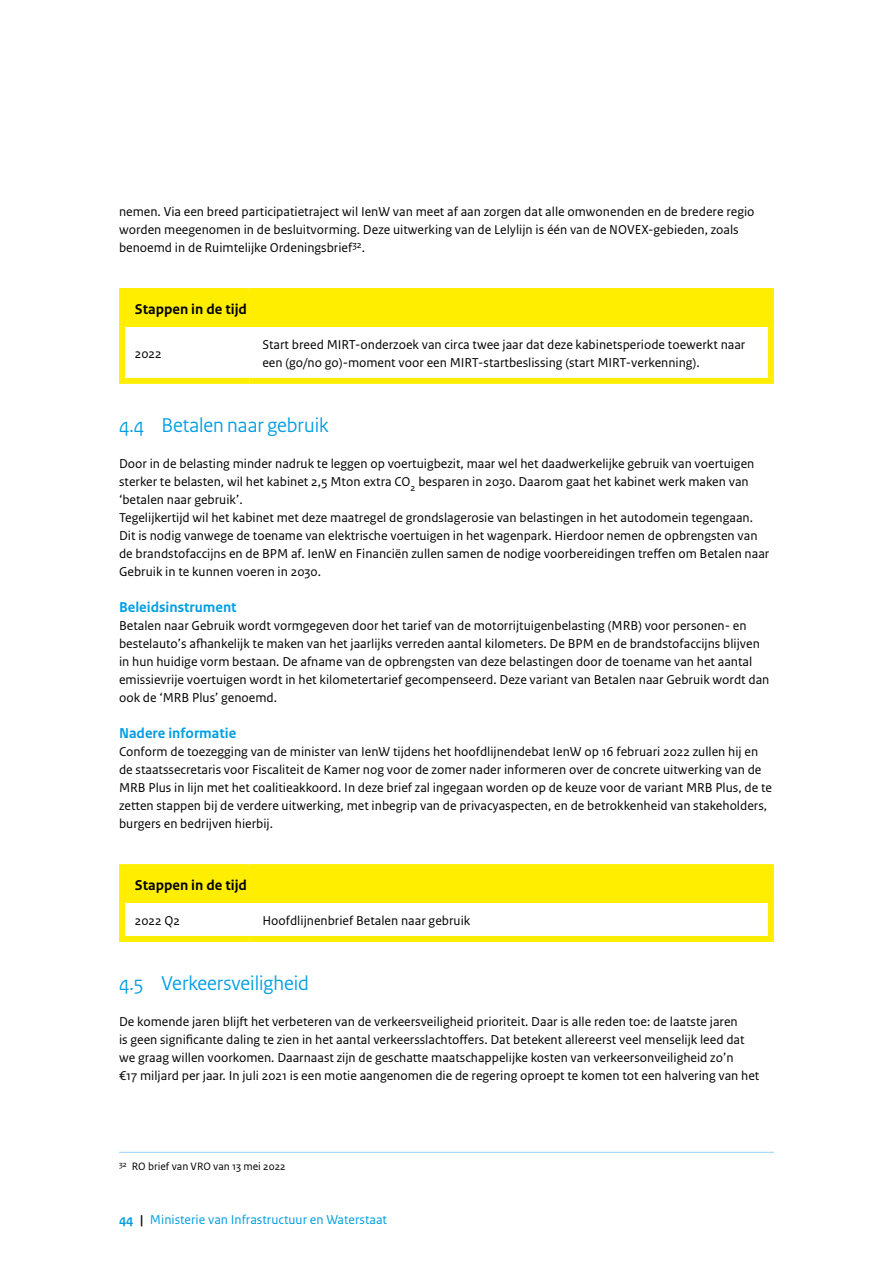
<style>
.page{position:relative;width:893px;height:1263px;background:#fff}
.page>*{position:absolute;margin:0;border:0;box-sizing:border-box;transform-origin:0 0}
.H3_Paragraafkop_Sans{font:21px "Rijksoverheid Sans Heading";color:#009ee3}
.H4_Alineakop_Sans{font:700 15px "Rijksoverheid Sans Text";color:#009ee3}
.H4_Tabel_-_Kop{font:700 15px "Rijksoverheid Sans Text";color:#000}
.P_Broodtekst_Sans{font:13.5px/18px "Rijksoverheid Sans Text";color:#000}
.P_Tabel_-_Plat{font:13.5px/18px "Rijksoverheid Sans Text";color:#000}
.t1{font:13.5px "Rijksoverheid Sans Text";color:#009ee3}
.P_Voetnoot{font:11.25px "Rijksoverheid Sans Text";color:#000}
.s1{font-weight:700}
.s2{font-weight:700;color:#000}
</style>
<div class="page">
<div style="left:122px;top:291px;width:649px;height:36px;background:#fe0"></div>
<div style="left:119px;top:288px;width:131px;height:6px;background:#fe0"></div>
<div style="left:119px;top:294px;width:6px;height:33px;background:#fe0"></div>
<div style="left:250px;top:288px;width:524px;height:6px;background:#fe0"></div>
<div style="left:768px;top:294px;width:6px;height:33px;background:#fe0"></div>
<div style="left:119px;top:327px;width:6px;height:51px;background:#fe0"></div>
<div style="left:768px;top:327px;width:6px;height:51px;background:#fe0"></div>
<div style="left:119px;top:378px;width:131px;height:6px;background:#fe0"></div>
<div style="left:250px;top:378px;width:524px;height:6px;background:#fe0"></div>
<div style="left:122px;top:867px;width:649px;height:36px;background:#fe0"></div>
<div style="left:119px;top:864px;width:131px;height:6px;background:#fe0"></div>
<div style="left:119px;top:870px;width:6px;height:33px;background:#fe0"></div>
<div style="left:250px;top:864px;width:524px;height:6px;background:#fe0"></div>
<div style="left:768px;top:870px;width:6px;height:33px;background:#fe0"></div>
<div style="left:119px;top:903px;width:6px;height:33px;background:#fe0"></div>
<div style="left:768px;top:903px;width:6px;height:33px;background:#fe0"></div>
<div style="left:119px;top:936px;width:131px;height:6px;background:#fe0"></div>
<div style="left:250px;top:936px;width:524px;height:6px;background:#fe0"></div>
<hr style="left:119px;top:1152px;width:655px;height:1px;background:#91d2f4">
<p class="P_Broodtekst_Sans" style="left:119px;top:203px;width:637px">nemen. Via een breed participatietraject wil IenW van meet af aan zorgen dat alle omwonenden en de bredere regio worden meegenomen in de besluitvorming. Deze uitwerking van de Lelylijn is één van de NOVEX-gebieden, zoals benoemd in de Ruimtelijke Ordeningsbrief<sup>32</sup>.</p>
<h4 class="H4_Tabel_-_Kop" style="left:135px;top:300px;width:114px">Stappen in de tijd</h4>
<p class="P_Tabel_-_Plat" style="left:135px;top:345px;width:28px">2022</p>
<p class="P_Tabel_-_Plat" style="left:262px;top:336px;width:484px">Start breed MIRT-onderzoek van circa twee jaar dat deze kabinetsperiode toewerkt naar een (go/no go)-moment voor een MIRT-startbeslissing (start MIRT-verkenning).</p>
<h3 class="H3_Paragraafkop_Sans" style="left:119px;top:413px;width:211px">4.4 Betalen naar gebruik</h3>
<p class="P_Broodtekst_Sans" style="left:119px;top:455px;width:652px">Door in de belasting minder nadruk te leggen op voertuigbezit, maar wel het daadwerkelijke gebruik van voertuigen sterker te belasten, wil het kabinet 2,5 Mton extra CO<sub>2</sub> besparen in 2030. Daarom gaat het kabinet werk maken van ‘betalen naar gebruik’.<br>Tegelijkertijd wil het kabinet met deze maatregel de grondslagerosie van belastingen in het autodomein tegengaan.<br>Dit is nodig vanwege de toename van elektrische voertuigen in het wagenpark. Hierdoor nemen de opbrengsten van de brandstofaccijns en de BPM af. IenW en Financiën zullen samen de nodige voorbereidingen treffen om Betalen naar Gebruik in te kunnen voeren in 2030.</p>
<h4 class="H4_Alineakop_Sans" style="left:119px;top:599px;width:119px">Beleidsinstrument</h4>
<p class="P_Broodtekst_Sans" style="left:119px;top:617px;width:652px">Betalen naar Gebruik wordt vormgegeven door het tarief van de motorrijtuigenbelasting (MRB) voor personen- en bestelauto’s afhankelijk te maken van het jaarlijks verreden aantal kilometers. De BPM en de brandstofaccijns blijven in hun huidige vorm bestaan. De afname van de opbrengsten van deze belastingen door de toename van het aantal emissievrije voertuigen wordt in het kilometertarief gecompenseerd. Deze variant van Betalen naar Gebruik wordt dan ook de ‘MRB Plus’ genoemd.</p>
<h4 class="H4_Alineakop_Sans" style="left:119px;top:725px;width:119px">Nadere informatie</h4>
<p class="P_Broodtekst_Sans" style="left:119px;top:743px;width:654px">Conform de toezegging van de minister van IenW tijdens het hoofdlijnendebat IenW op 16 februari 2022 zullen hij en de staatssecretaris voor Fiscaliteit de Kamer nog voor de zomer nader informeren over de concrete uitwerking van de MRB Plus in lijn met het coalitieakkoord. In deze brief zal ingegaan worden op de keuze voor de variant MRB Plus, de te zetten stappen bij de verdere uitwerking, met inbegrip van de privacyaspecten, en de betrokkenheid van stakeholders, burgers en bedrijven hierbij.</p>
<h4 class="H4_Tabel_-_Kop" style="left:135px;top:876px;width:114px">Stappen in de tijd</h4>
<p class="P_Tabel_-_Plat" style="left:135px;top:912px;width:47px">2022 Q2</p>
<p class="P_Tabel_-_Plat" style="left:262px;top:912px;width:209px">Hoofdlijnenbrief Betalen naar gebruik</p>
<h3 class="H3_Paragraafkop_Sans" style="left:119px;top:971px;width:191px">4.5 Verkeersveiligheid</h3>
<p class="P_Broodtekst_Sans" style="left:119px;top:1013px;width:642px">De komende jaren blijft het verbeteren van de verkeersveiligheid prioriteit. Daar is alle reden toe: de laatste jaren<br>is geen significante daling te zien in het aantal verkeersslachtoffers. Dat betekent allereerst veel menselijk leed dat we graag willen voorkomen. Daarnaast zijn de geschatte maatschappelijke kosten van verkeersonveiligheid zo’n<br>€17 miljard per jaar. In juli 2021 is een motie aangenomen die de regering oproept te komen tot een halvering van het</p>
<p class="P_Voetnoot" style="left:119px;top:1160px;width:168px"><sup>32</sup> RO brief van VRO van 13 mei 2022</p>
<p class="t1" style="left:119px;top:1212px;width:270px"><span class="s1">44</span> <span class="s2">|</span> Ministerie van Infrastructuur en Waterstaat</p>
</div>
